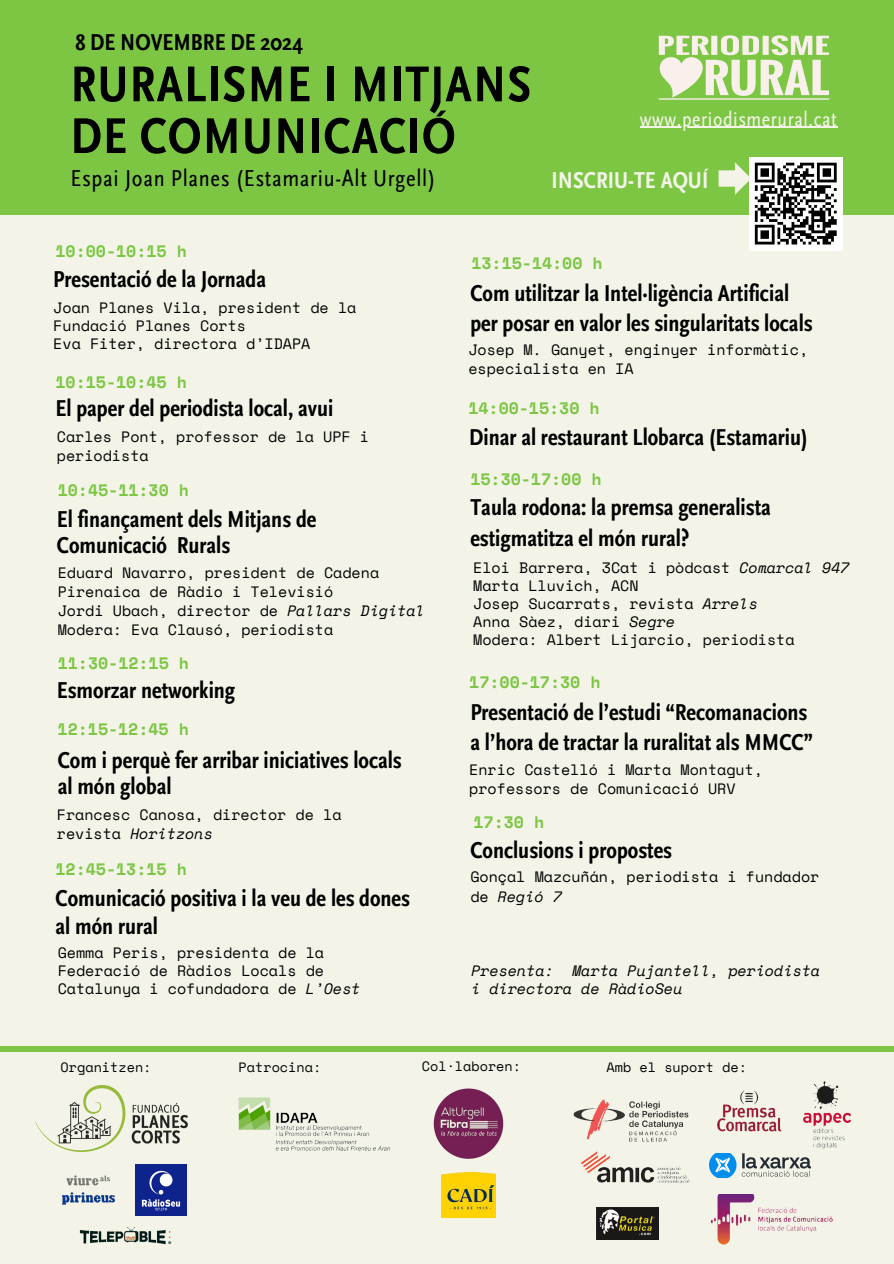
<style>
.page{position:relative;width:894px;height:1264px;background:#fff}
.page>*{position:absolute;margin:0;border:0;box-sizing:border-box;transform-origin:0 0}
.t1{font:700 52.5px/51.8px "Scala Sans Cond";letter-spacing:.025em;color:#000}
.t2{font:700 24px/30.3px "Scala Sans Cond";color:#000}
.t3{font:24px "Scala Sans Cond";letter-spacing:.03em;color:#000}
.t4{font:700 24px "Scala Sans Cond";color:#f3f4e7}
.t5{font:21px "Scala Sans Cond";letter-spacing:.03em;color:#f3f4e7}
.t6{font:700 16.5px "Space Mono";color:#7cc644}
.t7{font:15px/18px "Space Mono";color:#000}
.t8{font:italic 15px/18px "Space Mono";color:#000}
.t9{font:13.5px "Space Mono";color:#000}
.s1{font-style:italic}
</style>
<div class="page">
<div style="left:0;top:0;width:893px;height:1263px;background:#f3f4e7"></div>
<div style="left:0;top:0;width:893px;height:214px;background:#7cc644"></div>
<div style="left:0;top:1045px;width:893px;height:6px;background:#7cc644"></div>
<img style="left:238px;top:1097px;width:152px;height:54px">
<img style="left:61px;top:1175px;width:54px;height:30px">
<img style="left:136px;top:1164px;width:50px;height:51px">
<img style="left:441px;top:1172px;width:54px;height:45px">
<img style="left:658px;top:35px;width:172px;height:65px">
<img style="left:573px;top:1099px;width:116px;height:43px">
<img style="left:581px;top:1151px;width:109px;height:32px">
<img style="left:710px;top:1194px;width:122px;height:50px">
<img style="left:36px;top:1085px;width:152px;height:66px">
<div style="left:749px;top:157px;width:93px;height:93px;background:#fff"></div>
<svg style="left:718px;top:162px;width:119px;height:83px"></svg>
<img style="left:433px;top:1088px;width:71px;height:71px">
<img style="left:79px;top:1227px;width:93px;height:18px">
<img style="left:717px;top:1090px;width:64px;height:41px">
<img style="left:803px;top:1081px;width:48px;height:68px">
<img style="left:596px;top:1207px;width:62px;height:32px">
<img style="left:709px;top:1153px;width:101px;height:24px">
<hr style="left:639px;top:127px;width:198px;height:1px;background:#f3f4e7">
<h5 class="t2" style="left:75px;top:28px;width:229px">8 DE NOVEMBRE DE 2024</h5>
<h6 class="t1" style="left:70px;top:60px;width:462px">RURALISME I MITJANS<br>DE COMUNICACIÓ</h6>
<h3 class="t3" style="left:70px;top:166px;width:366px">Espai Joan Planes (Estamariu-Alt Urgell)</h3>
<p class="t5" style="left:639px;top:107px;width:198px">www.periodismerural.cat</p>
<p class="t4" style="left:551px;top:167px;width:158px">INSCRIU-TE AQUÍ</p>
<h3 class="t6" style="left:56px;top:239px;width:133px">10:00-10:15 h</h3>
<h3 class="t2" style="left:53px;top:265px;width:214px">Presentació de la Jornada</h3>
<p class="t7" style="left:53px;top:298px;width:304px">Joan Planes Vila, president de la<br>Fundació Planes Corts<br>Eva Fiter, directora d’IDAPA</p>
<h5 class="t6" style="left:56px;top:369px;width:133px">10:15-10:45 h</h5>
<h5 class="t2" style="left:56px;top:394px;width:279px">El paper del periodista local, avui</h5>
<h3 class="t7" style="left:57px;top:427px;width:313px;line-height:19.2px">Carles Pont, professor de la UPF i periodista</h3>
<h6 class="t6" style="left:58px;top:477px;width:133px">10:45-11:30 h</h6>
<h6 class="t2" style="left:57px;top:507px;width:261px;line-height:25.8px">El finançament dels Mitjans de<br>Comunicació Rurals</h6>
<h6 class="t7" style="left:58px;top:562px;width:369px;line-height:19.2px">Eduard Navarro, president de Cadena Pirenaica de Ràdio i Televisió<br>Jordi Ubach, director de <span class="s1">Pallars Digital </span>Modera: Eva Clausó, periodista</h6>
<h6 class="t6" style="left:58px;top:650px;width:133px">11:30-12:15 h</h6>
<h5 class="t2" style="left:57px;top:675px;width:180px">Esmorzar networking</h5>
<h3 class="t6" style="left:58px;top:716px;width:133px">12:15-12:45 h</h3>
<h5 class="t2" style="left:58px;top:747px;width:345px;line-height:25.8px">Com i perquè fer arribar iniciatives locals al món global</h5>
<h6 class="t7" style="left:57px;top:804px;width:286px;line-height:19.2px">Francesc Canosa, director de la revista <span class="s1">Horitzons</span></h6>
<h5 class="t6" style="left:56px;top:856px;width:133px">12:45-13:15 h</h5>
<h5 class="t2" style="left:56px;top:884px;width:356px;line-height:28.2px">Comunicació positiva i la veu de les dones al món rural</h5>
<h5 class="t7" style="left:58px;top:943px;width:304px">Gemma Peris, presidenta de la<br>Federació de Ràdios Locals de<br>Catalunya i cofundadora de <span class="s1">L’Oest</span></h5>
<h3 class="t6" style="left:471px;top:250px;width:133px">13:15-14:00 h</h3>
<h3 class="t2" style="left:470px;top:279px;width:343px">Com utilitzar la Intel·ligència Artificial per posar en valor les singularitats locals</h3>
<h6 class="t7" style="left:468px;top:339px;width:341px;line-height:19.2px">Josep M. Ganyet, enginyer informàtic, especialista en IA</h6>
<h3 class="t6" style="left:468px;top:395px;width:133px">14:00-15:30 h</h3>
<h6 class="t2" style="left:469px;top:422px;width:339px">Dinar al restaurant Llobarca (Estamariu)</h6>
<p class="t6" style="left:470px;top:466px;width:133px">15:30-17:00 h</p>
<p class="t2" style="left:470px;top:493px;width:302px">Taula rodona: la premsa generalista estigmatitza el món rural?</p>
<p class="t7" style="left:473px;top:558px;width:378px">Eloi Barrera, 3Cat i pòdcast <span class="s1">Comarcal 947<br></span>Marta Lluvich, ACN<br>Josep Sucarrats, revista <span class="s1">Arrels<br></span>Anna Sàez, diari <span class="s1">Segre<br></span>Modera: Albert Lijarcio, periodista</p>
<p class="t6" style="left:469px;top:669px;width:133px">17:00-17:30 h</p>
<p class="t2" style="left:470px;top:697px;width:344px">Presentació de l’estudi “Recomanacions a l’hora de tractar la ruralitat als MMCC”</p>
<p class="t7" style="left:469px;top:759px;width:295px;line-height:19.2px">Enric Castelló i Marta Montagut, professors de Comunicació URV</p>
<p class="t6" style="left:473px;top:810px;width:72px">17:30 h</p>
<p class="t2" style="left:470px;top:835px;width:203px">Conclusions i propostes</p>
<p class="t7" style="left:470px;top:866px;width:350px;line-height:20.2px">Gonçal Mazcuñán, periodista i fundador de <span class="s1">Regió 7</span></p>
<p class="t8" style="left:471px;top:961px;width:350px">Presenta: Marta Pujantell, periodista i directora de RàdioSeu</p>
<p class="t9" style="left:61px;top:1056px;width:92px">Organitzen:</p>
<p class="t9" style="left:238px;top:1056px;width:84px">Patrocina:</p>
<p class="t9" style="left:422px;top:1055px;width:101px">Col·laboren:</p>
<p class="t9" style="left:606px;top:1056px;width:142px">Amb el suport de:</p>
</div>
